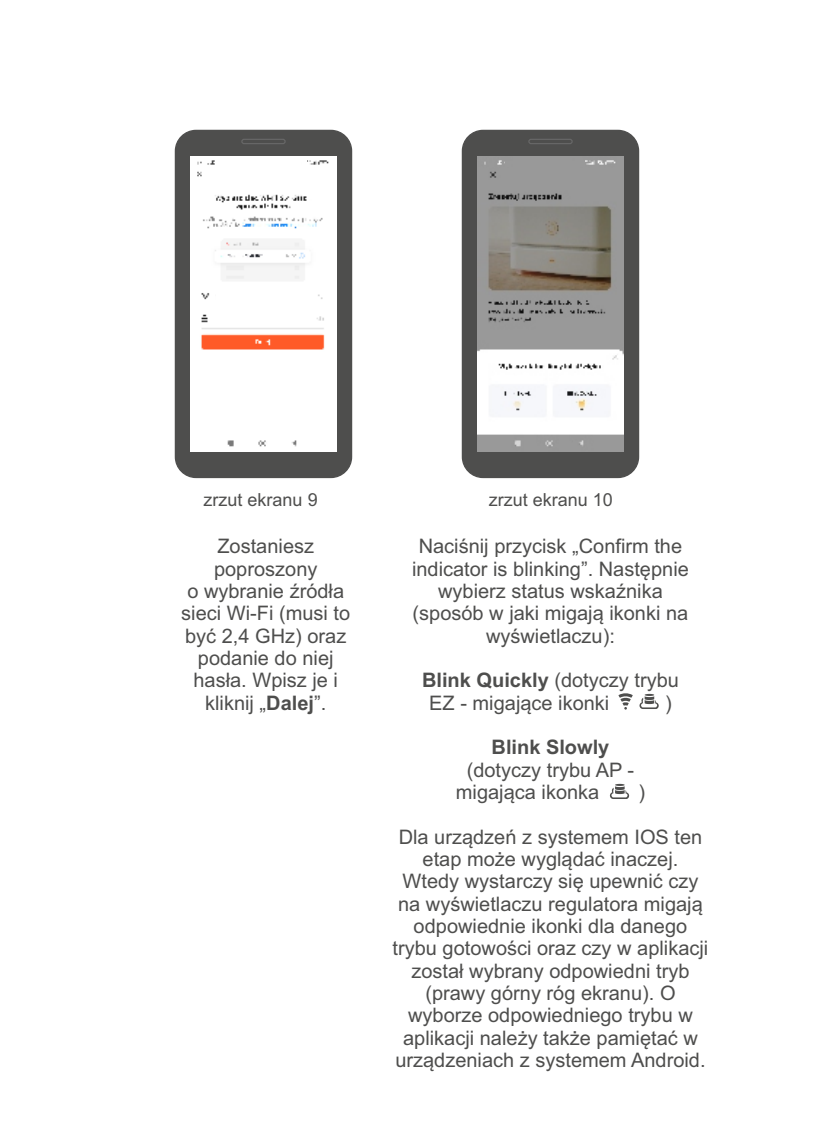
<style>
.page{position:relative;width:814px;height:1134px;background:#fff}
.page>*{position:absolute;margin:0;border:0;box-sizing:border-box;transform-origin:0 0}
.t1{font:20px/22.4px "Arial";color:#4e4e4d;text-align:center}
.t2{font:700 20px "Arial";color:#4e4e4d}
.t3{font:18px "Arial";color:#4e4e4d}
.s1{font-weight:700}
</style>
<div class="page">
<div style="left:175px;top:130px;width:177px;height:348px;background:#4e4e4d;border:1px solid #4e4e4d;border-radius:21px"></div>
<svg style="left:241px;top:139px;width:45px;height:5px"></svg>
<img style="left:190px;top:156px;width:147px;height:296px">
<div style="left:216px;top:294px;width:28px;height:8px;background:#fff"></div>
<div style="left:214px;top:316px;width:27px;height:8px;background:#fff"></div>
<svg style="left:302px;top:160px;width:5px;height:7px"></svg>
<div style="left:462px;top:130px;width:177px;height:348px;background:#4e4e4d;border:1px solid #4e4e4d;border-radius:21px"></div>
<svg style="left:528px;top:139px;width:44px;height:5px"></svg>
<img style="left:477px;top:156px;width:147px;height:296px">
<svg style="left:505px;top:161px;width:5px;height:6px"></svg>
<svg style="left:579px;top:160px;width:5px;height:7px"></svg>
<svg style="left:618px;top:693px;width:14px;height:17px"></svg>
<svg style="left:639px;top:694px;width:19px;height:15px"></svg>
<svg style="left:609px;top:784px;width:20px;height:15px"></svg>
<p class="t3" style="left:203px;top:493px;width:116px">zrzut ekranu 9</p>
<p class="t3" style="left:488px;top:493px;width:126px">zrzut ekranu 10</p>
<p class="t1" style="left:181px;top:537px;width:170px">Zostaniesz poproszony<br>o wybranie źródła sieci Wi-Fi (musi to być 2,4 GHz) oraz podanie do niej hasła. Wpisz je i kliknij „<span class="s1">Dalej</span>”.</p>
<p class="t1" style="left:412px;top:537px;width:278px">Naciśnij przycisk „Confirm the indicator is blinking”. Następnie wybierz status wskaźnika (sposób w jaki migają ikonki na wyświetlaczu):</p>
<p class="t1" style="left:422px;top:671px;width:258px"><span class="s1">Blink Quickly</span> (dotyczy trybu</p>
<p class="t1" style="left:429px;top:693px;width:182px">EZ - migające ikonki</p>
<p class="t1" style="left:665px;top:693px;width:8px">)</p>
<p class="t2" style="left:491px;top:740px;width:119px">Blink Slowly</p>
<p class="t1" style="left:456px;top:760px;width:180px;text-align:left;text-indent:11px">(dotyczy trybu AP - migająca ikonka</p>
<p class="t1" style="left:638px;top:783px;width:8px">)</p>
<p class="t1" style="left:398px;top:827px;width:306px">Dla urządzeń z systemem IOS ten etap może wyglądać inaczej.<br>Wtedy wystarczy się upewnić czy na wyświetlaczu regulatora migają</p>
<p class="t1" style="left:392px;top:917px;width:317px">odpowiednie ikonki dla danego trybu gotowości oraz czy w aplikacji został wybrany odpowiedni tryb (prawy górny róg ekranu). O wyborze odpowiedniego trybu w aplikacji należy także pamiętać w urządzeniach z systemem Android.</p>
</div>
